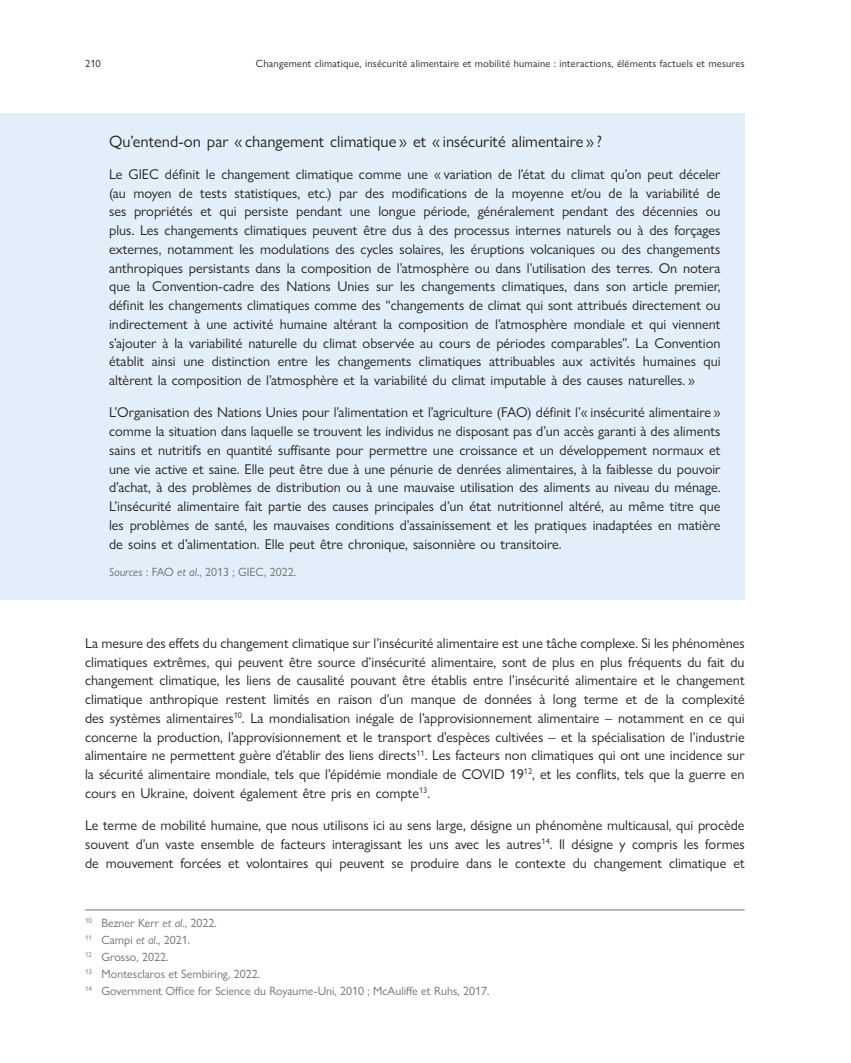
<style>
.page{position:relative;width:851px;height:1063px;background:#fff}
.page>*{position:absolute;margin:0;border:0;box-sizing:border-box;transform-origin:0 0}
.Text_box_title_L{font:16.5px "Gill Sans Nova";color:#231f20}
.Text_box_body_L{font:14.25px/18.8px "Gill Sans Nova";color:#231f20;text-align:justify}
.Body_text{font:14.25px/18.8px "Gill Sans Nova";color:#231f20;text-align:justify}
.Footnote{font:12px "Gill Sans Nova";color:#6d6f71}
.Text_box_footnote_L_copy{font:12px "Gill Sans Nova";color:#6d6f71}
.t1{font:10.5px "Gill Sans Nova";letter-spacing:.025em;color:#231f20}
.s1{font-style:italic}
</style>
<div class="page">
<div style="left:0;top:113px;width:744px;height:59px;background:#e2eef9"></div>
<div style="left:0;top:147px;width:744px;height:263px;background:#e2eef9"></div>
<div style="left:0;top:386px;width:744px;height:188px;background:#e2eef9"></div>
<div style="left:0;top:546px;width:744px;height:54px;background:#e2eef9"></div>
<hr style="left:85px;top:910px;width:659px;height:1px;background:#6d6f71">
<p class="t1" style="left:85px;top:57px;width:17px">210</p>
<p class="t1" style="left:256px;top:57px;width:490px">Changement climatique, insécurité alimentaire et mobilité humaine : interactions, éléments factuels et mesures</p>
<p class="Text_box_title_L" style="left:109px;top:131px;width:494px">Qu’entend-on par « changement climatique » et « insécurité alimentaire » ?</p>
<p class="Text_box_body_L" style="left:109px;top:165px;width:613px">Le GIEC définit le changement climatique comme une « variation de l’état du climat qu’on peut déceler (au moyen de tests statistiques, etc.) par des modifications de la moyenne et/ou de la variabilité de ses propriétés et qui persiste pendant une longue période, généralement pendant des décennies ou plus. Les changements climatiques peuvent être dus à des processus internes naturels ou à des forçages externes, notamment les modulations des cycles solaires, les éruptions volcaniques ou des changements anthropiques persistants dans la composition de l’atmosphère ou dans l’utilisation des terres. On notera que la Convention-cadre des Nations Unies sur les changements climatiques, dans son article premier, définit les changements climatiques comme des “changements de climat qui sont attribués directement ou indirectement à une activité humaine altérant la composition de l’atmosphère mondiale et qui viennent s’ajouter à la variabilité naturelle du climat observée au cours de périodes comparables”. La Convention établit ainsi une distinction entre les changements climatiques attribuables aux activités humaines qui altèrent la composition de l’atmosphère et la variabilité du climat imputable à des causes naturelles. »</p>
<p class="Text_box_body_L" style="left:109px;top:403px;width:613px">L’Organisation des Nations Unies pour l’alimentation et l’agriculture (FAO) définit l’« insécurité alimentaire » comme la situation dans laquelle se trouvent les individus ne disposant pas d’un accès garanti à des aliments sains et nutritifs en quantité suffisante pour permettre une croissance et un développement normaux et une vie active et saine. Elle peut être due à une pénurie de denrées alimentaires, à la faiblesse du pouvoir d’achat, à des problèmes de distribution ou à une mauvaise utilisation des aliments au niveau du ménage.<br>L’insécurité alimentaire fait partie des causes principales d’un état nutritionnel altéré, au même titre que les problèmes de santé, les mauvaises conditions d’assainissement et les pratiques inadaptées en matière de soins et d’alimentation. Elle peut être chronique, saisonnière ou transitoire.</p>
<p class="Text_box_footnote_L_copy" style="left:109px;top:564px;width:188px"><span class="s1">Sources</span> : FAO <span class="s1">et al</span>., 2013 ; GIEC, 2022.</p>
<p class="Body_text" style="left:85px;top:634px;width:661px">La mesure des effets du changement climatique sur l’insécurité alimentaire est une tâche complexe. Si les phénomènes climatiques extrêmes, qui peuvent être source d’insécurité alimentaire, sont de plus en plus fréquents du fait du changement climatique, les liens de causalité pouvant être établis entre l’insécurité alimentaire et le changement climatique anthropique restent limités en raison d’un manque de données à long terme et de la complexité des systèmes alimentaires<sup>10</sup>. La mondialisation inégale de l’approvisionnement alimentaire – notamment en ce qui concerne la production, l’approvisionnement et le transport d’espèces cultivées – et la spécialisation de l’industrie alimentaire ne permettent guère d’établir des liens directs<sup>11</sup>. Les facteurs non climatiques qui ont une incidence sur la sécurité alimentaire mondiale, tels que l’épidémie mondiale de COVID 19<sup>12</sup>, et les conflits, tels que la guerre en cours en Ukraine, doivent également être pris en compte<sup>13</sup>.</p>
<p class="Body_text" style="left:85px;top:816px;width:661px">Le terme de mobilité humaine, que nous utilisons ici au sens large, désigne un phénomène multicausal, qui procède souvent d’un vaste ensemble de facteurs interagissant les uns avec les autres<sup>14</sup>. Il désigne y compris les formes de mouvement forcées et volontaires qui peuvent se produire dans le contexte du changement climatique et</p>
<p class="Footnote" style="left:85px;top:916px;width:133px"><sup>10</sup> Bezner Kerr <span class="s1">et al</span>., 2022.</p>
<p class="Footnote" style="left:85px;top:933px;width:107px"><sup>11</sup> Campi <span class="s1">et al</span>., 2021.</p>
<p class="Footnote" style="left:85px;top:950px;width:85px"><sup>12</sup> Grosso, 2022.</p>
<p class="Footnote" style="left:85px;top:967px;width:176px"><sup>13</sup> Montesclaros et Sembiring, 2022.</p>
<p class="Footnote" style="left:85px;top:984px;width:406px"><sup>14</sup> Government Office for Science du Royaume-Uni, 2010 ; McAuliffe et Ruhs, 2017.</p>
</div>
